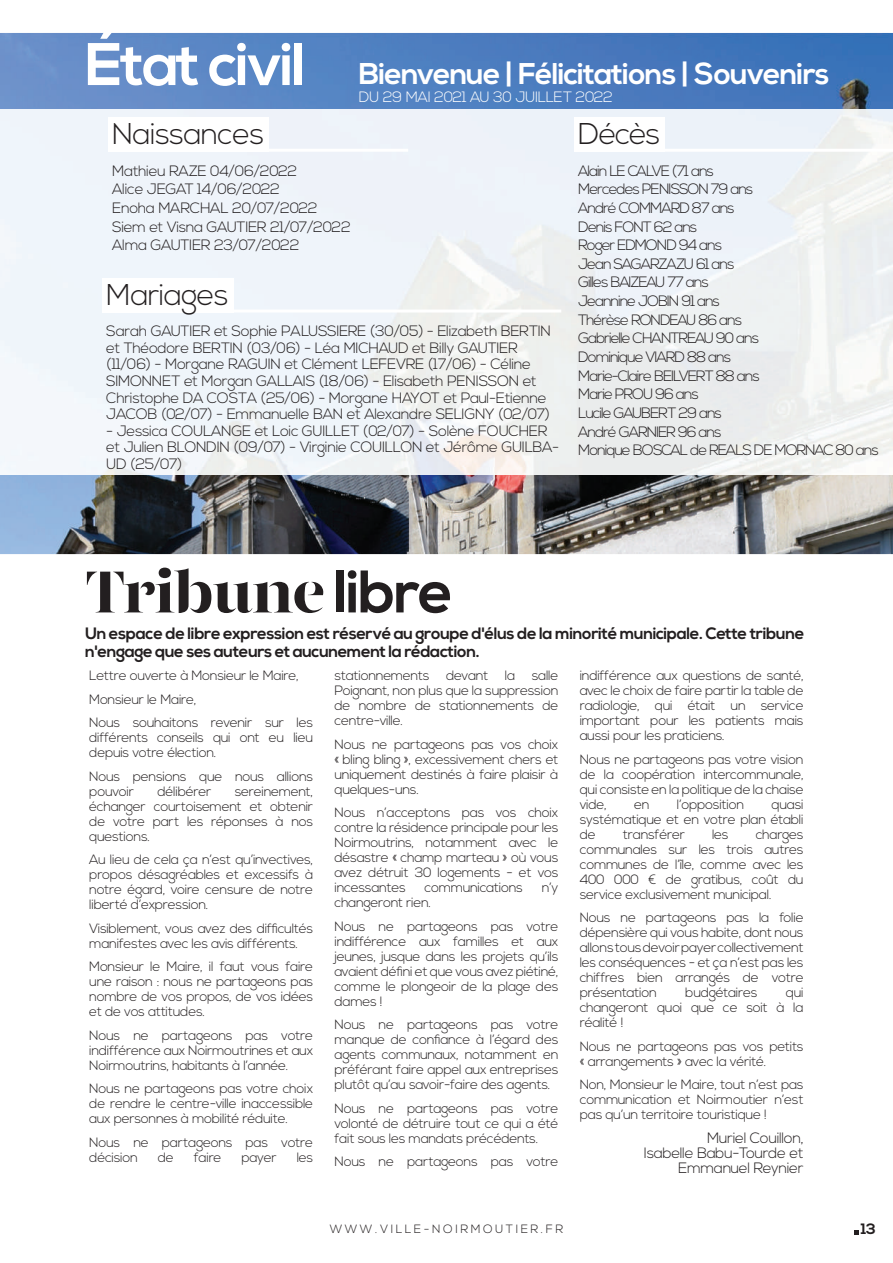
<style>
.page{position:relative;width:893px;height:1263px;background:#fff}
.page>*{position:absolute;margin:0;border:0;box-sizing:border-box;transform-origin:0 0}
.t1{font:900 60px "Gabriela Stencil";letter-spacing:-.03em;color:#231f20}
.t2{font:700 30px "Nexa";letter-spacing:-.03em;color:#fff}
.t3{font:300 30px "Nexa";letter-spacing:-.025em;color:#231f20}
.t4{font:700 16.5px/18px "Nexa";letter-spacing:-.025em;color:#231f20}
.t5{font:300 15px/16.5px "Nexa";letter-spacing:-.025em;color:#231f20}
.t6{font:300 15px/18.6px "Nexa";letter-spacing:-.075em;color:#231f20}
.t7{font:300 15px "Nexa";letter-spacing:-.025em;color:#fff}
.t8{font:700 15px "Nexa";color:#231f20}
.t9{font:300 13.5px/15px "Nexa";letter-spacing:-.025em;color:#231f20;text-align:justify}
.t10{font:300 12px "Nexa";letter-spacing:.21em;color:#231f20}
.s1{font-size:60px}
.s2{font-family:"Nexa";font-weight:700}
</style>
<div class="page">
<svg style="left:854px;top:1230px;width:4px;height:4px"></svg>
<img style="left:0;top:33px;width:893px;height:521px">
<img style="left:0;top:109px;width:893px;height:366px">
<div style="left:108px;top:118px;width:161px;height:34px;background:#fff"></div>
<hr style="left:112px;top:149px;width:296px;height:3px;background:#fff">
<div style="left:102px;top:278px;width:131px;height:35px;background:#fff"></div>
<hr style="left:106px;top:310px;width:455px;height:3px;background:#fff">
<div style="left:574px;top:118px;width:91px;height:34px;background:#fff"></div>
<hr style="left:578px;top:149px;width:315px;height:3px;background:#fff">
<h2 class="t2" style="left:85px;top:57px;width:746px"><span class="s1">État civil</span> Bienvenue | Félicitations | Souvenirs</h2>
<p class="t7" style="left:359px;top:89px;width:256px">DU 29 MAI 2021 AU 30 JUILLET 2022</p>
<h2 class="t3" style="left:112px;top:117px;width:154px">Naissances</h2>
<p class="t5" style="left:112px;top:162px;width:240px;line-height:18.6px">Mathieu RAZE 04/06/2022<br>Alice JEGAT 14/06/2022<br>Enoha MARCHAL 20/07/2022<br>Siem et Visna GAUTIER 21/07/2022<br>Alma GAUTIER 23/07/2022</p>
<h2 class="t3" style="left:106px;top:278px;width:124px">Mariages</h2>
<p class="t5" style="left:106px;top:324px;width:446px">Sarah GAUTIER et Sophie PALUSSIERE (30/05) - Elizabeth BERTIN et Théodore BERTIN (03/06) - Léa MICHAUD et Billy GAUTIER (11/06) - Morgane RAGUIN et Clément LEFEVRE (17/06) - Céline SIMONNET et Morgan GALLAIS (18/06) - Elisabeth PENISSON et Christophe DA COSTA (25/06) - Morgane HAYOT et Paul-Etienne JACOB (02/07) - Emmanuelle BAN et Alexandre SELIGNY (02/07)</p>
<p class="t5" style="left:106px;top:423px;width:455px">- Jessica COULANGE et Loic GUILLET (02/07) - Solène FOUCHER et Julien BLONDIN (09/07) - Virginie COUILLON et Jérôme GUILBA-<br>UD (25/07)</p>
<h2 class="t3" style="left:578px;top:117px;width:84px">Décès</h2>
<p class="t6" style="left:578px;top:162px;width:302px">Alain LE CALVE (71 ans<br>Mercedes PENISSON 79 ans<br>André COMMARD 87 ans<br>Denis FONT 62 ans<br>Roger EDMOND 94 ans<br>Jean SAGARZAZU 61 ans<br>Gilles BAIZEAU 77 ans<br>Jeannine JOBIN 91 ans<br>Thérèse RONDEAU 86 ans<br>Gabrielle CHANTREAU 90 ans<br>Dominique VIARD 88 ans<br>Marie-Claire BEILVERT 88 ans<br>Marie PROU 96 ans<br>Lucile GAUBERT 29 ans<br>André GARNIER 96 ans<br>Monique BOSCAL de REALS DE MORNAC 80 ans</p>
<h1 class="t1" style="left:85px;top:554px;width:370px">Tribune <span class="s2">libre</span></h1>
<p class="t4" style="left:85px;top:625px;width:721px">Un espace de libre expression est réservé au groupe d'élus de la minorité municipale. Cette tribune n'engage que ses auteurs et aucunement la rédaction.</p>
<p class="t9" style="left:89px;top:665px;width:225px;line-height:23.5px;text-align:left">Lettre ouverte à Monsieur le Maire,<br>Monsieur le Maire,<br>Nous souhaitons revenir sur les</p>
<p class="t9" style="left:89px;top:731px;width:225px">différents conseils qui ont eu lieu depuis votre élection.</p>
<p class="t9" style="left:89px;top:769px;width:225px">Nous pensions que nous allions pouvoir</p>
<p class="t9" style="left:89px;top:784px;width:225px;text-indent:146px">sereinement, échanger courtoisement et obtenir de votre part les réponses à nos questions.</p>
<p class="t9" style="left:89px;top:853px;width:225px">Au lieu de cela ça n’est qu’invectives, propos désagréables et excessifs à notre égard, voire censure de notre liberté d’expression.</p>
<p class="t9" style="left:89px;top:921px;width:225px">Visiblement, vous avez des difficultés manifestes avec les avis différents.</p>
<p class="t9" style="left:89px;top:960px;width:225px">Monsieur le Maire, il faut vous faire une raison : nous ne partageons pas nombre de vos propos, de vos idées et de vos attitudes.</p>
<p class="t9" style="left:89px;top:1028px;width:225px">Nous ne partageons pas votre indifférence aux Noirmoutrines et aux Noirmoutrins, habitants à l’année.</p>
<p class="t9" style="left:89px;top:1082px;width:225px">Nous ne partageons pas votre choix de rendre le centre-ville inaccessible aux personnes à mobilité réduite.</p>
<p class="t9" style="left:89px;top:1135px;width:225px">Nous ne partageons pas votre décision</p>
<p class="t9" style="left:157px;top:784px;width:55px">délibérer</p>
<p class="t9" style="left:158px;top:1150px;width:18px">de</p>
<p class="t9" style="left:194px;top:1150px;width:29px">faire</p>
<p class="t9" style="left:242px;top:1150px;width:37px">payer</p>
<p class="t9" style="left:297px;top:1150px;width:18px">les</p>
<p class="t9" style="left:334px;top:669px;width:225px">stationnements devant la salle Poignant, non plus que la suppression de nombre de stationnements de centre-ville.</p>
<p class="t9" style="left:334px;top:737px;width:225px">Nous ne partageons pas vos choix « bling bling », excessivement chers et uniquement destinés à faire plaisir à quelques-uns.</p>
<p class="t9" style="left:334px;top:806px;width:225px">Nous n’acceptons pas vos choix contre la résidence principale pour les Noirmoutrins, notamment avec le désastre « champ marteau » où vous avez détruit 30 logements - et vos incessantes</p>
<p class="t9" style="left:425px;top:881px;width:100px">communications</p>
<p class="t9" style="left:542px;top:881px;width:18px">n’y</p>
<p class="t9" style="left:334px;top:891px;width:225px;line-height:23.5px">changeront rien.<br>Nous ne partageons pas votre</p>
<p class="t9" style="left:334px;top:934px;width:225px">indifférence aux familles et aux jeunes, jusque dans les projets qu’ils avaient défini et que vous avez piétiné, comme le plongeoir de la plage des dames !</p>
<p class="t9" style="left:334px;top:1018px;width:225px">Nous ne partageons pas votre manque de confiance à l’égard des agents communaux, notamment en préférant faire appel aux entreprises plutôt qu’au savoir-faire des agents.</p>
<p class="t9" style="left:334px;top:1101px;width:225px">Nous ne partageons pas votre volonté de détruire tout ce qui a été fait sous les mandats précédents.</p>
<p class="t9" style="left:334px;top:1155px;width:225px">Nous ne partageons pas votre</p>
<p class="t9" style="left:580px;top:669px;width:225px">indifférence aux questions de santé, avec le choix de faire partir la table de radiologie, qui était un service important pour les patients mais aussi pour les praticiens.</p>
<p class="t9" style="left:580px;top:752px;width:225px">Nous ne partageons pas votre vision de la coopération intercommunale, qui consiste en la politique de la chaise vide,</p>
<p class="t9" style="left:580px;top:797px;width:225px;text-indent:192px">quasi systématique et en votre plan établi de</p>
<p class="t9" style="left:634px;top:797px;width:17px">en</p>
<p class="t9" style="left:677px;top:797px;width:69px">l’opposition</p>
<p class="t9" style="left:623px;top:827px;width:63px">transférer</p>
<p class="t9" style="left:712px;top:827px;width:18px">les</p>
<p class="t9" style="left:580px;top:827px;width:225px;text-indent:176px">charges communales sur les trois autres communes de l’île, comme avec les 400 000 € de gratibus, coût du service exclusivement municipal.</p>
<p class="t9" style="left:580px;top:911px;width:225px">Nous ne partageons pas la folie dépensière qui vous habite, dont nous allons tous devoir payer collectivement les conséquences - et ça n’est pas les chiffres bien arrangés de votre présentation</p>
<p class="t9" style="left:580px;top:986px;width:225px;text-indent:206px">qui changeront quoi que ce soit à la réalité !</p>
<p class="t9" style="left:580px;top:1039px;width:225px">Nous ne partageons pas vos petits « arrangements » avec la vérité.</p>
<p class="t9" style="left:580px;top:1078px;width:225px">Non, Monsieur le Maire, tout n’est pas communication et Noirmoutier n’est pas qu’un territoire touristique !</p>
<p class="t5" style="left:644px;top:1131px;width:161px;line-height:15px;text-align:right">Muriel Couillon,<br>Isabelle Babu-Tourde et<br>Emmanuel Reynier</p>
<p class="t9" style="left:685px;top:986px;width:74px">budgétaires</p>
<p class="t10" style="left:330px;top:1222px;width:235px">WWW.VILLE-NOIRMOUTIER.FR</p>
<p class="t8" style="left:861px;top:1220px;width:17px">13</p>
</div>
